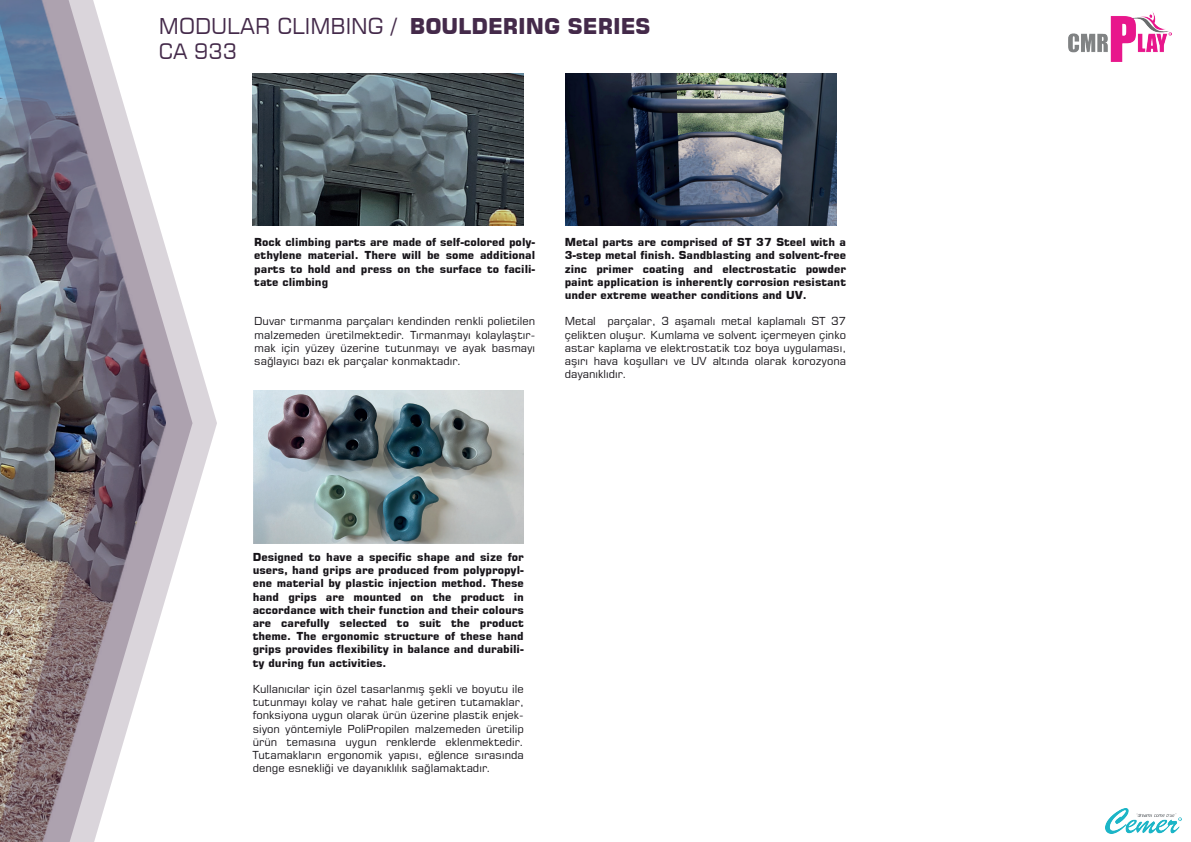
<style>
.page{position:relative;width:1191px;height:842px;background:#fff}
.page>*{position:absolute;margin:0;border:0;box-sizing:border-box;transform-origin:0 0}
.t1{font:21.7px "Square 721 BT";color:#442a4a}
.t2{font:21px "Square 721 BT";color:#442a4a}
.t3{font:700 11px/13.2px "Square 721 BT";color:#171419;text-align:justify}
.t4{font:11px/13.2px "Square 721 BT";color:#171419;text-align:justify}
.s1{font-weight:700}
</style>
<div class="page">
<svg style="left:192px;top:338px;width:25px;height:170px"></svg>
<img style="left:0;top:0;width:192px;height:842px">
<img style="left:565px;top:74px;width:271px;height:152px">
<img style="left:1068px;top:12px;width:103px;height:49px">
<img style="left:1105px;top:808px;width:76px;height:25px">
<img style="left:253px;top:74px;width:271px;height:152px">
<img style="left:253px;top:390px;width:271px;height:154px">
<h1 class="t1" style="left:159px;top:12px;width:493px">MODULAR CLIMBING / <span class="s1">BOULDERING SERIES</span></h1>
<h2 class="t2" style="left:159px;top:38px;width:79px">CA 933</h2>
<p class="t3" style="left:254px;top:235px;width:282px">Rock climbing parts are made of self-colored poly&shy;ethylene material. There will be some additional parts to hold and press on the surface to facili&shy;tate climbing</p>
<p class="t4" style="left:254px;top:315px;width:282px">Duvar tırmanma parçaları kendinden renkli polietilen malzemeden üretilmektedir. Tırmanmayı kolaylaştır&shy;mak için yüzey üzerine tutunmayı ve ayak basmayı sağlayıcı bazı ek parçalar konmaktadır.</p>
<p class="t3" style="left:565px;top:235px;width:283px">Metal parts are comprised of ST 37 Steel with a 3-step metal finish. Sandblasting and solvent-free zinc primer coating and electrostatic powder paint application is inherently corrosion resistant under extreme weather conditions and UV.</p>
<p class="t4" style="left:565px;top:315px;width:283px">Metal parçalar, 3 aşamalı metal kaplamalı ST 37 çelikten oluşur. Kumlama ve solvent içermeyen çinko astar kaplama ve elektrostatik toz boya uygulaması, aşırı hava koşulları ve UV altında olarak korozyona dayanıklıdır.</p>
<p class="t3" style="left:253px;top:550px;width:272px">Designed to have a specific shape and size for users, hand grips are produced from polypropyl&shy;ene material by plastic injection method. These hand grips are mounted on the product in accordance with their function and their colours are carefully selected to suit the product theme. The ergonomic structure of these hand grips provides flexibility in balance and durabili&shy;ty during fun activities.</p>
<p class="t4" style="left:253px;top:682px;width:272px">Kullanıcılar için özel tasarlanmış şekli ve boyutu ile tutunmayı kolay ve rahat hale getiren tutamaklar, fonksiyona uygun olarak ürün üzerine plastik enjek&shy;siyon yöntemiyle PoliPropilen malzemeden üretilip ürün temasına uygun renklerde eklenmektedir.<br>Tutamakların ergonomik yapısı, eğlence sırasında denge esnekliği ve dayanıklılık sağlamaktadır.</p>
</div>
